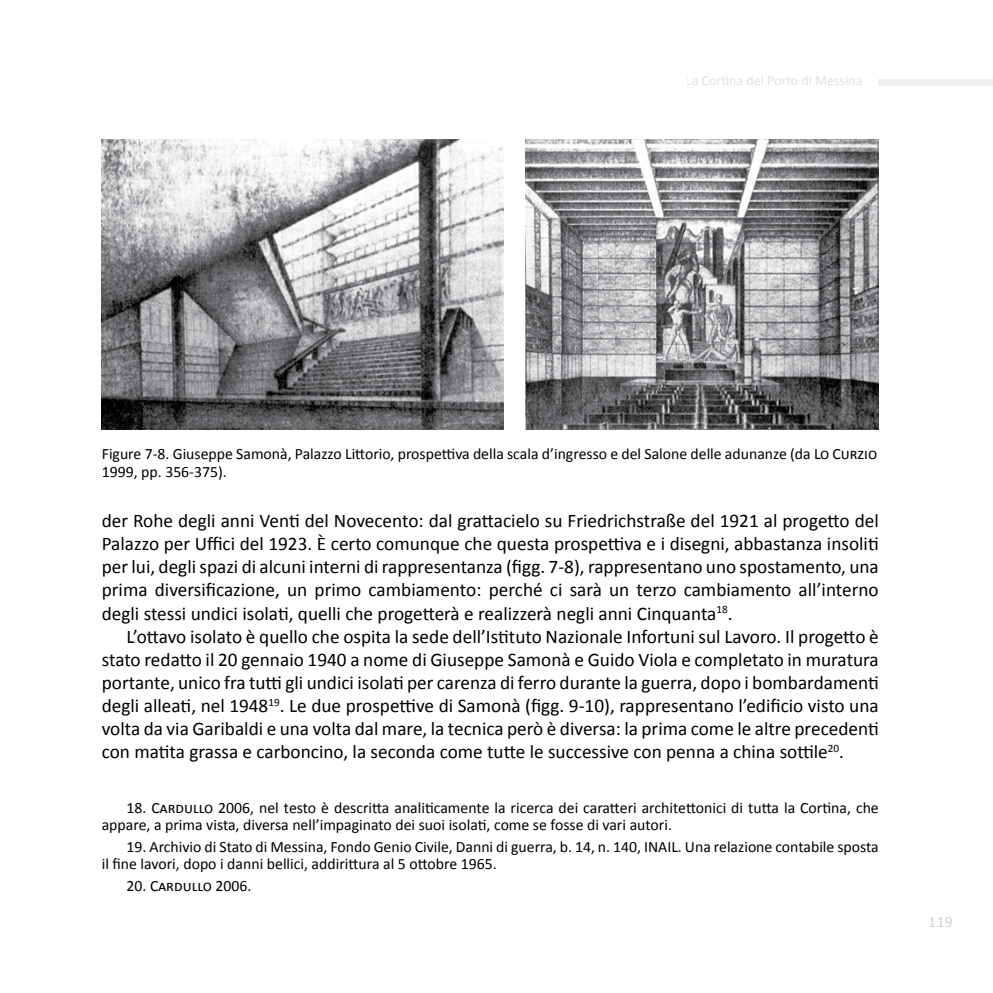
<style>
.page{position:relative;width:993px;height:993px;background:#fff}
.page>*{position:absolute;margin:0;border:0;box-sizing:border-box;transform-origin:0 0}
.t1{font:19.25px/23.1px "Calibri";color:#000;text-align:justify}
.t2{font:15.75px/17.2px "Calibri";color:#000}
.t3{font:15.75px "Calibri";color:#a9abae}
.t4{font:14px "Calibri";color:#c9c9c9}
</style>
<div class="page">
<div style="left:878px;top:79px;width:114px;height:6px;background:#f0efef"></div>
<img style="left:525px;top:139px;width:353px;height:290px">
<img style="left:102px;top:139px;width:401px;height:290px">
<p class="t4" style="left:685px;top:71px;width:178px">La Cortina del Porto di Messina</p>
<p class="t2" style="left:102px;top:445px;width:776px">Figure 7-8. Giuseppe Samonà, Palazzo Littorio, prospettiva della scala d’ingresso e del Salone delle adunanze (da Lo Curzio<br>1999, pp. 356-375).</p>
<p class="t1" style="left:102px;top:508px;width:778px">der Rohe degli anni Venti del Novecento: dal grattacielo su Friedrichstraße del 1921 al progetto del Palazzo per Uffici del 1923. È certo comunque che questa prospettiva e i disegni, abbastanza insoliti per lui, degli spazi di alcuni interni di rappresentanza (figg. 7-8), rappresentano uno spostamento, una prima diversificazione, un primo cambiamento: perché ci sarà un terzo cambiamento all’interno degli stessi undici isolati, quelli che progetterà e realizzerà negli anni Cinquanta<sup>18</sup>.</p>
<p class="t1" style="left:102px;top:624px;width:778px;text-indent:25px">L’ottavo isolato è quello che ospita la sede dell’Istituto Nazionale Infortuni sul Lavoro. Il progetto è stato redatto il 20 gennaio 1940 a nome di Giuseppe Samonà e Guido Viola e completato in muratura portante, unico fra tutti gli undici isolati per carenza di ferro durante la guerra, dopo i bombardamenti degli alleati, nel 1948<sup>19</sup>. Le due prospettive di Samonà (figg. 9-10), rappresentano l’edificio visto una volta da via Garibaldi e una volta dal mare, la tecnica però è diversa: la prima come le altre precedenti con matita grassa e carboncino, la seconda come tutte le successive con penna a china sottile<sup>20</sup>.</p>
<p class="t2" style="left:102px;top:798px;width:778px;text-indent:25px">18. Cardullo 2006, nel testo è descritta analiticamente la ricerca dei caratteri architettonici di tutta la Cortina, che appare, a prima vista, diversa nell’impaginato dei suoi isolati, come se fosse di vari autori.</p>
<p class="t2" style="left:126px;top:837px;width:525px">19. Archivio di Stato di Messina, Fondo Genio Civile, Danni di guerra, b. 14, n. 140, INAI</p>
<p class="t2" style="left:671px;top:837px;width:209px">L. Una relazione contabile sposta</p>
<p class="t2" style="left:102px;top:854px;width:396px">il fine lavori, dopo i danni bellici, addirittura al 5 ottobre 1965.</p>
<p class="t2" style="left:127px;top:876px;width:126px">20. Cardullo 2006.</p>
<p class="t3" style="left:928px;top:910px;width:25px">119</p>
</div>
